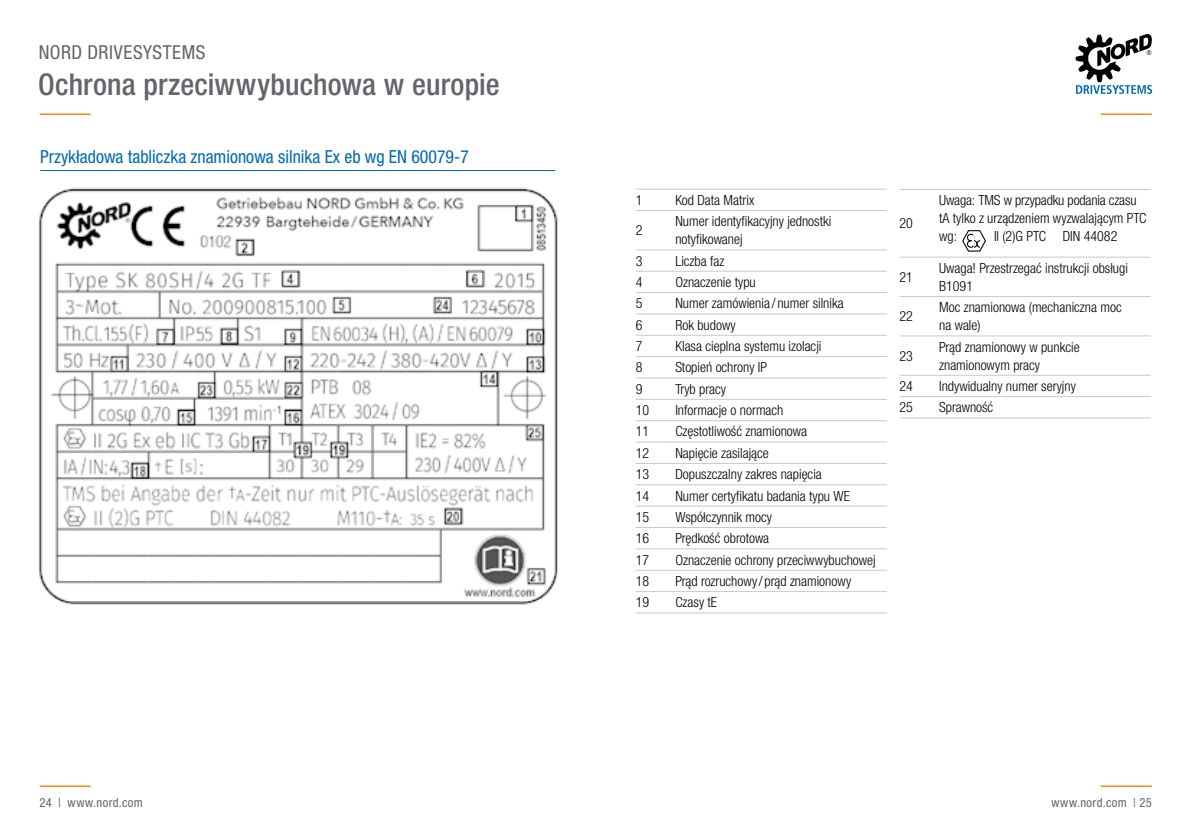
<style>
.page{position:relative;width:1191px;height:840px;background:#fff}
.page>*{position:absolute;margin:0;border:0;box-sizing:border-box;transform-origin:0 0}
.t1{font:500 condensed 30px "Helvetica Neue LTW1 G";letter-spacing:.005em;color:#63656a}
.t2{font:condensed 19.2px "Helvetica Neue LTW1 G";letter-spacing:.03em;color:#63656a}
.t3{font:condensed 18px "Helvetica Neue LTW1 G";color:#0069b4}
.t4{font:300 condensed 14px/18px "Helvetica Neue LTW1 G";color:#000}
.t5{font:condensed 12.6px "Helvetica Neue LTW1 G";letter-spacing:.03em;color:#63656a}
</style>
<div class="page">
<hr style="left:40px;top:113px;width:51px;height:2px;background:#ef7d00">
<hr style="left:1100px;top:113px;width:51px;height:2px;background:#ef7d00">
<hr style="left:40px;top:785px;width:51px;height:1px;background:#ef7d00">
<hr style="left:1100px;top:785px;width:51px;height:1px;background:#ef7d00">
<svg style="left:1075px;top:34px;width:77px;height:60px"></svg>
<img style="left:39px;top:188px;width:519px;height:417px">
<hr style="left:40px;top:170px;width:515px;height:1px;background:#0069b4">
<svg style="left:664px;top:250px;width:223px;height:321px"></svg>
<hr style="left:664px;top:189px;width:223px;height:1px;background:#cac8cb">
<hr style="left:664px;top:210px;width:223px;height:1px;background:#cac8cb">
<hr style="left:664px;top:249px;width:223px;height:1px;background:#cac8cb">
<hr style="left:664px;top:271px;width:223px;height:1px;background:#cac8cb">
<hr style="left:664px;top:292px;width:223px;height:1px;background:#cac8cb">
<hr style="left:664px;top:313px;width:223px;height:1px;background:#cac8cb">
<hr style="left:664px;top:335px;width:223px;height:1px;background:#cac8cb">
<hr style="left:664px;top:356px;width:223px;height:1px;background:#cac8cb">
<hr style="left:664px;top:377px;width:223px;height:1px;background:#cac8cb">
<hr style="left:664px;top:399px;width:223px;height:1px;background:#cac8cb">
<hr style="left:664px;top:420px;width:223px;height:1px;background:#cac8cb">
<hr style="left:664px;top:441px;width:223px;height:1px;background:#cac8cb">
<hr style="left:664px;top:463px;width:223px;height:1px;background:#cac8cb">
<hr style="left:664px;top:484px;width:223px;height:1px;background:#cac8cb">
<hr style="left:664px;top:505px;width:223px;height:1px;background:#cac8cb">
<hr style="left:664px;top:527px;width:223px;height:1px;background:#cac8cb">
<hr style="left:664px;top:548px;width:223px;height:1px;background:#cac8cb">
<hr style="left:664px;top:569px;width:223px;height:1px;background:#cac8cb">
<hr style="left:664px;top:591px;width:223px;height:1px;background:#cac8cb">
<svg style="left:635px;top:189px;width:29px;height:424px"></svg>
<hr style="left:664px;top:612px;width:223px;height:1px;background:#cac8cb">
<svg style="left:927px;top:256px;width:223px;height:119px"></svg>
<hr style="left:927px;top:189px;width:223px;height:1px;background:#cac8cb">
<hr style="left:927px;top:257px;width:223px;height:1px;background:#cac8cb">
<hr style="left:927px;top:296px;width:223px;height:1px;background:#cac8cb">
<hr style="left:927px;top:335px;width:223px;height:1px;background:#cac8cb">
<hr style="left:927px;top:375px;width:223px;height:1px;background:#cac8cb">
<hr style="left:927px;top:396px;width:223px;height:1px;background:#cac8cb">
<svg style="left:899px;top:189px;width:28px;height:229px"></svg>
<hr style="left:927px;top:417px;width:223px;height:1px;background:#cac8cb">
<svg style="left:962px;top:230px;width:24px;height:22px"></svg>
<h2 class="t2" style="left:39px;top:41px;width:168px">NORD DRIVESYSTEMS</h2>
<h1 class="t1" style="left:38px;top:66px;width:463px">Ochrona przeciwwybuchowa w europie</h1>
<p class="t3" style="left:40px;top:146px;width:430px">Przykładowa tabliczka znamionowa silnika Ex eb wg EN 60079-7</p>
<p class="t4" style="left:635px;top:191px;width:8px">1</p>
<p class="t4" style="left:675px;top:191px;width:80px">Kod Data Matrix</p>
<p class="t4" style="left:635px;top:221px;width:8px">2</p>
<p class="t4" style="left:675px;top:212px;width:157px">Numer identyfikacyjny jednostki notyfikowanej</p>
<p class="t4" style="left:635px;top:251px;width:8px">3</p>
<p class="t4" style="left:675px;top:251px;width:50px">Liczba faz</p>
<p class="t4" style="left:635px;top:273px;width:8px">4</p>
<p class="t4" style="left:675px;top:273px;width:82px">Oznaczenie typu</p>
<p class="t4" style="left:635px;top:294px;width:8px">5</p>
<p class="t4" style="left:675px;top:294px;width:170px">Numer zamówienia / numer silnika</p>
<p class="t4" style="left:635px;top:315px;width:8px">6</p>
<p class="t4" style="left:675px;top:315px;width:62px">Rok budowy</p>
<p class="t4" style="left:635px;top:337px;width:8px">7</p>
<p class="t4" style="left:675px;top:337px;width:148px">Klasa cieplna systemu izolacji</p>
<p class="t4" style="left:635px;top:358px;width:8px">8</p>
<p class="t4" style="left:675px;top:358px;width:93px">Stopień ochrony IP</p>
<p class="t4" style="left:635px;top:379px;width:8px">9</p>
<p class="t4" style="left:675px;top:379px;width:52px">Tryb pracy</p>
<p class="t4" style="left:635px;top:401px;width:15px">10</p>
<p class="t4" style="left:675px;top:401px;width:110px">Informacje o normach</p>
<p class="t4" style="left:635px;top:422px;width:15px">11</p>
<p class="t4" style="left:675px;top:422px;width:133px">Częstotliwość znamionowa</p>
<p class="t4" style="left:635px;top:443px;width:15px">12</p>
<p class="t4" style="left:675px;top:443px;width:95px">Napięcie zasilające</p>
<p class="t4" style="left:635px;top:465px;width:15px">13</p>
<p class="t4" style="left:675px;top:465px;width:148px">Dopuszczalny zakres napięcia</p>
<p class="t4" style="left:635px;top:486px;width:15px">14</p>
<p class="t4" style="left:675px;top:486px;width:176px">Numer certyfikatu badania typu WE</p>
<p class="t4" style="left:635px;top:507px;width:15px">15</p>
<p class="t4" style="left:675px;top:507px;width:98px">Współczynnik mocy</p>
<p class="t4" style="left:635px;top:529px;width:15px">16</p>
<p class="t4" style="left:675px;top:529px;width:95px">Prędkość obrotowa</p>
<p class="t4" style="left:635px;top:550px;width:15px">17</p>
<p class="t4" style="left:675px;top:550px;width:202px">Oznaczenie ochrony przeciwwybuchowej</p>
<p class="t4" style="left:635px;top:571px;width:15px">18</p>
<p class="t4" style="left:675px;top:571px;width:177px">Prąd rozruchowy/ prąd znamionowy</p>
<p class="t4" style="left:635px;top:593px;width:15px">19</p>
<p class="t4" style="left:675px;top:593px;width:43px">Czasy tE</p>
<p class="t4" style="left:899px;top:214px;width:15px">20</p>
<p class="t4" style="left:939px;top:191px;width:209px">Uwaga: TMS w przypadku podania czasu tA tylko z urządzeniem wyzwalającym PTC wg:</p>
<p class="t4" style="left:994px;top:227px;width:125px">II (2)G PTC DIN 44082</p>
<p class="t4" style="left:899px;top:268px;width:15px">21</p>
<p class="t4" style="left:939px;top:259px;width:190px">Uwaga! Przestrzegać instrukcji obsługi<br>B1091</p>
<p class="t4" style="left:899px;top:307px;width:15px">22</p>
<p class="t4" style="left:939px;top:298px;width:184px">Moc znamionowa (mechaniczna moc na wale)</p>
<p class="t4" style="left:899px;top:346px;width:15px">23</p>
<p class="t4" style="left:939px;top:337px;width:142px">Prąd znamionowy w punkcie znamionowym pracy</p>
<p class="t4" style="left:899px;top:377px;width:15px">24</p>
<p class="t4" style="left:939px;top:377px;width:138px">Indywidualny numer seryjny</p>
<p class="t4" style="left:899px;top:398px;width:15px">25</p>
<p class="t4" style="left:939px;top:398px;width:56px">Sprawność</p>
<p class="t5" style="left:40px;top:795px;width:105px">24 | www.nord.com</p>
<p class="t5" style="left:1051px;top:795px;width:102px">www.nord.com | 25</p>
</div>
